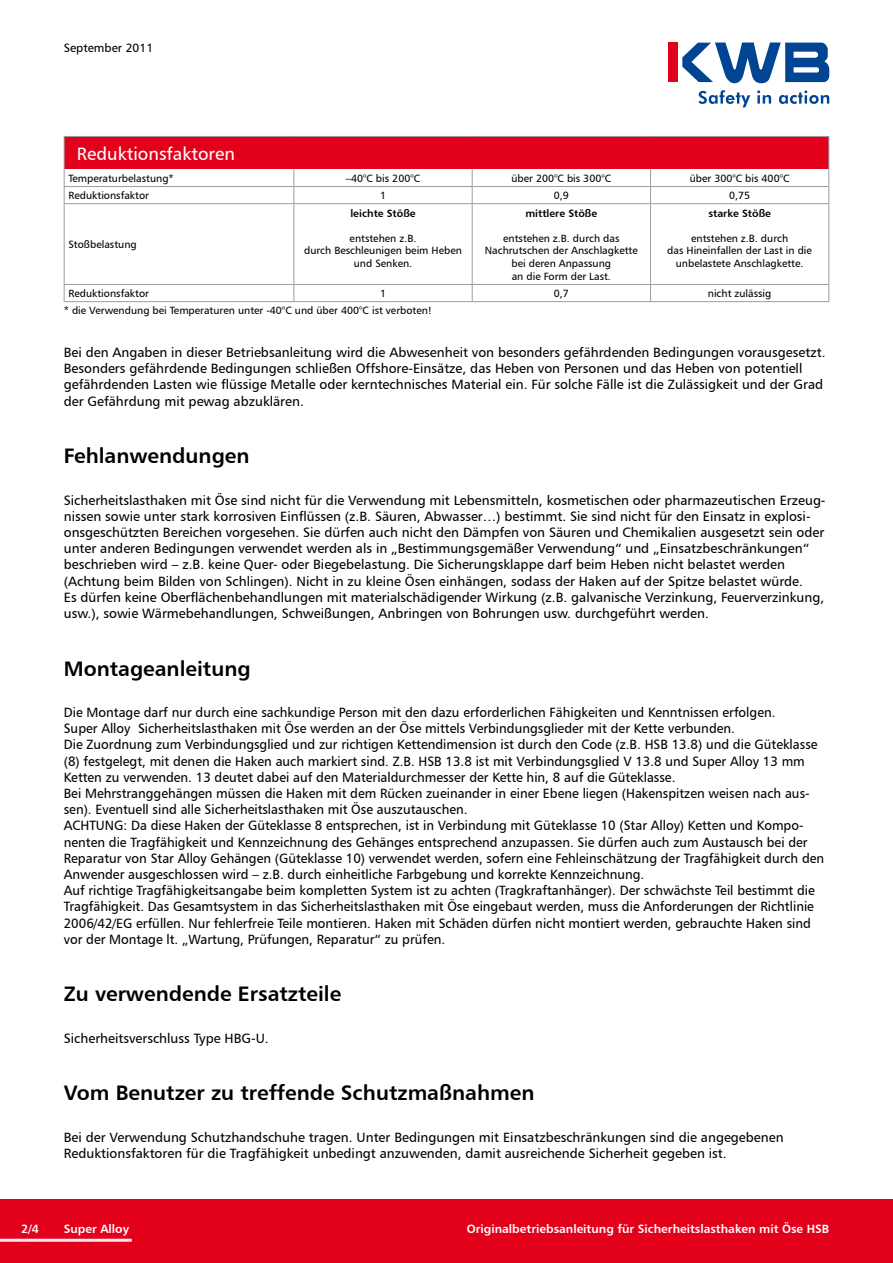
<style>
.page{position:relative;width:893px;height:1263px;background:#fff}
.page>*{position:absolute;margin:0;border:0;box-sizing:border-box;transform-origin:0 0}
.t1{font:21px "Humanist 777 BT Bold B";color:#000}
.t2{font:18px "Humanist 777 BT Roman B";color:#fff}
.t3{font:13.5px/16.2px "Humanist 777 BT Roman B";color:#000}
.t4{font:12px "Humanist 777 BT Bold B";color:#fff}
.t5{font:12px "Humanist 777 BT Roman B";color:#000}
.t6{font:10.5px/12.6px "Humanist 777 BT Roman B";color:#000;text-align:center}
.t7{font:10.5px "Humanist 777 BT Bold B";color:#000}
</style>
<div class="page">
<div style="left:668px;top:43px;width:10px;height:39px;background:#e2001a"></div>
<svg style="left:699px;top:90px;width:130px;height:17px"></svg>
<svg style="left:682px;top:43px;width:147px;height:40px"></svg>
<div style="left:0;top:1199px;width:893px;height:64px;background:#e2001a"></div>
<hr style="left:0;top:1239px;width:132px;height:3px;background:#f3ecf4">
<div style="left:64px;top:136px;width:765px;height:33px;background:#e2001a"></div>
<svg style="left:65px;top:169px;width:763px;height:132px"></svg>
<svg style="left:64px;top:169px;width:1px;height:34px"></svg>
<hr style="left:64px;top:204px;width:1px;height:80px;background:#9c9e9f">
<svg style="left:64px;top:285px;width:1px;height:16px"></svg>
<svg style="left:293px;top:169px;width:1px;height:34px"></svg>
<hr style="left:293px;top:204px;width:1px;height:80px;background:#9c9e9f">
<svg style="left:293px;top:285px;width:1px;height:16px"></svg>
<hr style="left:294px;top:186px;width:178px;height:1px;background:#9c9e9f">
<hr style="left:472px;top:186px;width:178px;height:1px;background:#9c9e9f">
<svg style="left:472px;top:169px;width:1px;height:34px"></svg>
<hr style="left:650px;top:186px;width:179px;height:1px;background:#9c9e9f">
<svg style="left:650px;top:169px;width:1px;height:34px"></svg>
<svg style="left:828px;top:169px;width:1px;height:34px"></svg>
<hr style="left:472px;top:204px;width:1px;height:80px;background:#9c9e9f">
<hr style="left:650px;top:204px;width:1px;height:80px;background:#9c9e9f">
<hr style="left:828px;top:204px;width:1px;height:80px;background:#9c9e9f">
<hr style="left:294px;top:284px;width:178px;height:1px;background:#9c9e9f">
<hr style="left:472px;top:284px;width:178px;height:1px;background:#9c9e9f">
<svg style="left:472px;top:285px;width:1px;height:16px"></svg>
<hr style="left:650px;top:284px;width:179px;height:1px;background:#9c9e9f">
<svg style="left:650px;top:285px;width:1px;height:16px"></svg>
<svg style="left:828px;top:285px;width:1px;height:16px"></svg>
<hr style="left:294px;top:301px;width:178px;height:1px;background:#9c9e9f">
<hr style="left:472px;top:301px;width:178px;height:1px;background:#9c9e9f">
<hr style="left:650px;top:301px;width:179px;height:1px;background:#9c9e9f">
<hr style="left:64px;top:186px;width:230px;height:1px;background:#9c9e9f">
<hr style="left:64px;top:284px;width:230px;height:1px;background:#9c9e9f">
<hr style="left:64px;top:301px;width:230px;height:1px;background:#9c9e9f">
<hr style="left:64px;top:203px;width:230px;height:1px;background:#9c9e9f">
<hr style="left:294px;top:203px;width:178px;height:1px;background:#9c9e9f">
<hr style="left:472px;top:203px;width:178px;height:1px;background:#9c9e9f">
<hr style="left:650px;top:203px;width:179px;height:1px;background:#9c9e9f">
<hr style="left:64px;top:136px;width:230px;height:1px;background:#9c9e9f">
<hr style="left:64px;top:137px;width:1px;height:32px;background:#9c9e9f">
<hr style="left:294px;top:136px;width:178px;height:1px;background:#9c9e9f">
<hr style="left:472px;top:136px;width:178px;height:1px;background:#9c9e9f">
<hr style="left:650px;top:136px;width:179px;height:1px;background:#9c9e9f">
<hr style="left:828px;top:137px;width:1px;height:32px;background:#9c9e9f">
<p class="t5" style="left:64px;top:40px;width:91px">September 2011</p>
<h2 class="t2" style="left:77px;top:142px;width:160px">Reduktionsfaktoren</h2>
<p class="t6" style="left:68px;top:172px;width:107px">Temperaturbelastung*</p>
<p class="t6" style="left:346px;top:172px;width:76px">–40°C bis 200°C</p>
<p class="t6" style="left:511px;top:172px;width:101px">über 200°C bis 300°C</p>
<p class="t6" style="left:690px;top:172px;width:101px">über 300°C bis 400°C</p>
<p class="t6" style="left:68px;top:189px;width:82px">Reduktionsfaktor</p>
<p class="t6" style="left:380px;top:189px;width:8px">1</p>
<p class="t6" style="left:554px;top:189px;width:17px">0,9</p>
<p class="t6" style="left:729px;top:189px;width:23px">0,75</p>
<p class="t6" style="left:68px;top:238px;width:70px">Stoßbelastung</p>
<p class="t7" style="left:350px;top:206px;width:67px">leichte Stöße</p>
<p class="t6" style="left:304px;top:232px;width:159px">entstehen z.B.<br>durch Beschleunigen beim Heben und Senken.</p>
<p class="t7" style="left:525px;top:206px;width:73px">mittlere Stöße</p>
<p class="t6" style="left:485px;top:232px;width:154px">entstehen z.B. durch das<br>Nachrutschen der Anschlagkette bei deren Anpassung<br>an die Form der Last.</p>
<p class="t7" style="left:708px;top:206px;width:64px">starke Stöße</p>
<p class="t6" style="left:667px;top:232px;width:146px">entstehen z.B. durch<br>das Hineinfallen der Last in die unbelastete Anschlagkette.</p>
<p class="t6" style="left:68px;top:287px;width:82px">Reduktionsfaktor</p>
<p class="t6" style="left:380px;top:287px;width:8px">1</p>
<p class="t6" style="left:554px;top:287px;width:17px">0,7</p>
<p class="t6" style="left:708px;top:287px;width:65px">nicht zulässig</p>
<p class="t6" style="left:64px;top:304px;width:370px">* die Verwendung bei Temperaturen unter -40°C und über 400°C ist verboten!</p>
<p class="t3" style="left:64px;top:344px;width:763px">Bei den Angaben in dieser Betriebsanleitung wird die Abwesenheit von besonders gefährdenden Bedingungen vorausgesetzt.<br>Besonders gefährdende Bedingungen schließen Offshore-Einsätze, das Heben von Personen und das Heben von potentiell gefährdenden Lasten wie flüssige Metalle oder kerntechnisches Material ein. Für solche Fälle ist die Zulässigkeit und der Grad der Gefährdung mit pewag abzuklären.</p>
<h1 class="t1" style="left:64px;top:443px;width:187px">Fehlanwendungen</h1>
<p class="t3" style="left:64px;top:491px;width:763px">Sicherheitslasthaken mit Öse sind nicht für die Verwendung mit Lebensmitteln, kosmetischen oder pharmazeutischen Erzeug&shy;nissen sowie unter stark korrosiven Einflüssen (z.B. Säuren, Abwasser…) bestimmt. Sie sind nicht für den Einsatz in explosi&shy;onsgeschützten Bereichen vorgesehen. Sie dürfen auch nicht den Dämpfen von Säuren und Chemikalien ausgesetzt sein oder unter anderen Bedingungen verwendet werden als in „Bestimmungsgemäßer Verwendung“ und „Einsatzbeschränkungen“ beschrieben wird – z.B. keine Quer- oder Biegebelastung. Die Sicherungsklappe darf beim Heben nicht belastet werden (Achtung beim Bilden von Schlingen). Nicht in zu kleine Ösen einhängen, sodass der Haken auf der Spitze belastet würde.<br>Es dürfen keine Oberflächenbehandlungen mit materialschädigender Wirkung (z.B. galvanische Verzinkung, Feuerverzinkung, usw.), sowie Wärmebehandlungen, Schweißungen, Anbringen von Bohrungen usw. durchgeführt werden.</p>
<h1 class="t1" style="left:64px;top:655px;width:188px">Montageanleitung</h1>
<p class="t3" style="left:64px;top:704px;width:762px">Die Montage darf nur durch eine sachkundige Person mit den dazu erforderlichen Fähigkeiten und Kenntnissen erfolgen.<br>Super Alloy Sicherheitslasthaken mit Öse werden an der Öse mittels Verbindungsglieder mit der Kette verbunden.<br>Die Zuordnung zum Verbindungsglied und zur richtigen Kettendimension ist durch den Code (z.B. HSB 13.8) und die Güteklasse (8) festgelegt, mit denen die Haken auch markiert sind. Z.B. HSB 13.8 ist mit Verbindungsglied V 13.8 und Super Alloy 13 mm Ketten zu verwenden. 13 deutet dabei auf den Materialdurchmesser der Kette hin, 8 auf die Güteklasse.<br>Bei Mehrstranggehängen müssen die Haken mit dem Rücken zueinander in einer Ebene liegen (Hakenspitzen weisen nach aus&shy;sen). Eventuell sind alle Sicherheitslasthaken mit Öse auszutauschen.<br>ACHTUNG: Da diese Haken der Güteklasse 8 entsprechen, ist in Verbindung mit Güteklasse 10 (Star Alloy) Ketten und Kompo&shy;nenten die Tragfähigkeit und Kennzeichnung des Gehänges entsprechend anzupassen. Sie dürfen auch zum Austausch bei der Reparatur von Star Alloy Gehängen (Güteklasse 10) verwendet werden, sofern eine Fehleinschätzung der Tragfähigkeit durch den Anwender ausgeschlossen wird – z.B. durch einheitliche Farbgebung und korrekte Kennzeichnung.<br>Auf richtige Tragfähigkeitsangabe beim kompletten System ist zu achten (Tragkraftanhänger). Der schwächste Teil bestimmt die Tragfähigkeit. Das Gesamtsystem in das Sicherheitslasthaken mit Öse eingebaut werden, muss die Anforderungen der Richtlinie 2006/42/EG erfüllen. Nur fehlerfreie Teile montieren. Haken mit Schäden dürfen nicht montiert werden, gebrauchte Haken sind vor der Montage lt. „Wartung, Prüfungen, Reparatur“ zu prüfen.</p>
<h1 class="t1" style="left:64px;top:981px;width:279px">Zu verwendende Ersatzteile</h1>
<p class="t3" style="left:64px;top:1030px;width:207px">Sicherheitsverschluss Type HBG-U.</p>
<h1 class="t1" style="left:64px;top:1080px;width:472px">Vom Benutzer zu treffende Schutzmaßnahmen</h1>
<p class="t3" style="left:64px;top:1129px;width:721px">Bei der Verwendung Schutzhandschuhe tragen. Unter Bedingungen mit Einsatzbeschränkungen sind die angegebenen<br>Reduktionsfaktoren für die Tragfähigkeit unbedingt anzuwenden, damit ausreichende Sicherheit gegeben ist.</p>
<p class="t4" style="left:21px;top:1221px;width:19px">2/4</p>
<p class="t4" style="left:64px;top:1221px;width:67px">Super Alloy</p>
<p class="t4" style="left:467px;top:1221px;width:364px">Originalbetriebsanleitung für Sicherheitslasthaken mit Öse HSB</p>
</div>
